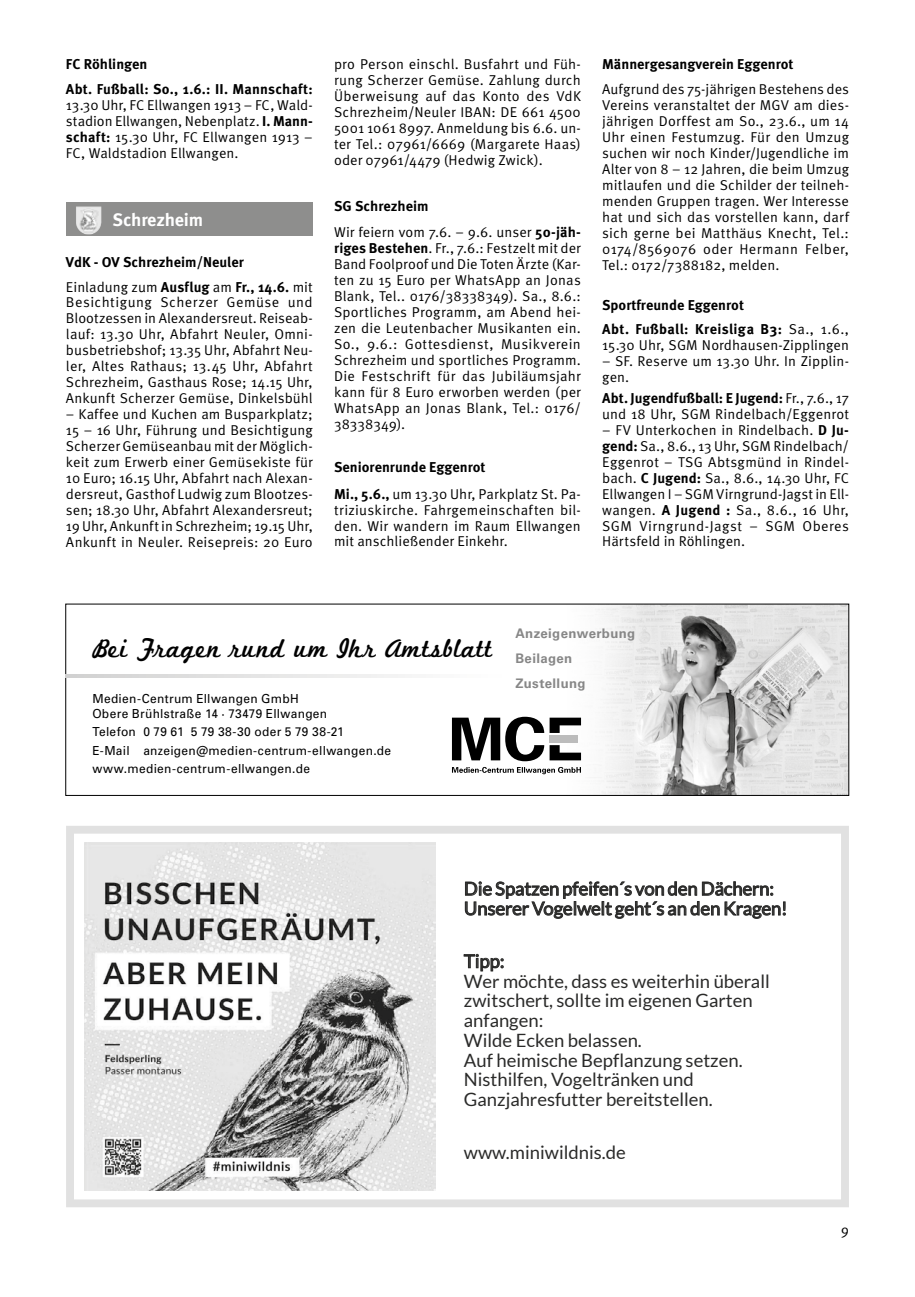
<style>
.page{position:relative;width:915px;height:1297px;background:#fff}
.page>*{position:absolute;margin:0;border:0;box-sizing:border-box;transform-origin:0 0}
.t1{font:27px "Marketing Script";letter-spacing:.035em;color:#000}
.t2{font:18.45px "Lato";color:#2a2a29}
.t3{font:18.3px/19.8px "Lato";color:#2a2a29}
.t4{font:700 18px "Meta OT";letter-spacing:-.01em;color:#fff}
.t5{font:14.25px/15.9px "Meta OT Norm";letter-spacing:.01em;color:#000;text-align:justify}
.t6{font:700 14.25px/24.5px "Meta OT";color:#000}
.t7{font:700 13.2px/24.8px "Univers CE";letter-spacing:.025em;color:#878787}
.t8{font:12.45px/18.1px "Univers";letter-spacing:.025em;color:#000;scale:.96 1}
.s1{font-family:"Meta OT";font-weight:700}
.s2{font-family:"Meta OT Norm";font-weight:400}
</style>
<div class="page">
<div style="left:66px;top:202px;width:246px;height:34px;background:#8e8e8d"></div>
<img style="left:76px;top:206px;width:25px;height:29px">
<div style="left:66px;top:826px;width:782px;height:381px;border:8px solid #e1e1e1"></div>
<img style="left:85px;top:843px;width:350px;height:347px">
<img style="left:560px;top:606px;width:286px;height:188px">
<div style="left:65px;top:604px;width:783px;height:192px;border:1px solid #000"></div>
<svg style="left:452px;top:717px;width:129px;height:44px"></svg>
<div style="left:549px;top:735px;width:29px;height:8px;background:#bcbcbc"></div>
<svg style="left:452px;top:767px;width:128px;height:7px"></svg>
<svg style="left:66px;top:675px;width:339px;height:3px"></svg>
<p class="t6" style="left:66px;top:52px;width:248px">FC Röhlingen<br>Abt. Fußball: So., 1.6.: II. Mannschaft:</p>
<p class="t5" style="left:66px;top:97px;width:248px">13.30 Uhr, FC Ellwangen 1913 – FC, Wald&shy;stadion Ellwangen, Nebenplatz. <span class="s1">I. Mann&shy;schaft:</span> 15.30 Uhr, FC Ellwangen 1913 – FC, Waldstadion Ellwangen.</p>
<p class="t4" style="left:113px;top:208px;width:92px">Schrezheim</p>
<p class="t6" style="left:66px;top:250px;width:179px">VdK - OV Schrezheim/Neuler</p>
<p class="t5" style="left:66px;top:279px;width:248px">Einladung zum <span class="s1">Ausflug</span> am <span class="s1">Fr., 14.6.</span> mit Besichtigung Scherzer Gemüse und Blootzessen in Alexandersreut. Reiseab&shy;lauf: 13.30 Uhr, Abfahrt Neuler, Omni&shy;busbetriebshof; 13.35 Uhr, Abfahrt Neu&shy;ler, Altes Rathaus; 13.45 Uhr, Abfahrt Schrezheim, Gasthaus Rose; 14.15 Uhr, Ankunft Scherzer Gemüse, Dinkelsbühl</p>
<p class="t5" style="left:66px;top:406px;width:248px">– Kaffee und Kuchen am Busparkplatz; 15 – 16 Uhr, Führung und Besichtigung Scherzer Gemüseanbau mit der Möglich&shy;keit zum Erwerb einer Gemüsekiste für 10 Euro; 16.15 Uhr, Abfahrt nach Alexan&shy;dersreut, Gasthof Ludwig zum Blootzes&shy;sen; 18.30 Uhr, Abfahrt Alexandersreut; 19 Uhr, Ankunft in Schrezheim; 19.15 Uhr, Ankunft in Neuler. Reisepreis: 20 Euro</p>
<p class="t5" style="left:334px;top:57px;width:248px">pro Person einschl. Busfahrt und Füh&shy;rung Scherzer Gemüse. Zahlung durch Überweisung auf das Konto des VdK Schrezheim/Neuler IBAN: DE 661 4500<br>5001 1061 8997. Anmeldung bis 6.6. un&shy;ter Tel.: 07961/6669 (Margarete Haas) oder 07961/4479 (Hedwig Zwick).</p>
<p class="t6" style="left:334px;top:194px;width:96px">SG Schrezheim</p>
<p class="t5" style="left:334px;top:224px;width:248px">Wir feiern vom 7.6. – 9.6. unser <span class="s1">50-jäh&shy;riges Bestehen</span>. Fr., 7.6.: Festzelt mit der Band Foolproof und Die Toten Ärzte (Kar&shy;ten zu 15 Euro per WhatsApp an Jonas Blank, Tel.. 0176/38338349). Sa., 8.6.:<br>Sportliches Programm, am Abend hei&shy;zen die Leutenbacher Musikanten ein.<br>So., 9.6.: Gottesdienst, Musikverein Schrezheim und sportliches Programm.<br>Die Festschrift für das Jubiläumsjahr kann für 8 Euro erworben werden (per WhatsApp an Jonas Blank, Tel.: 0176/ 38338349).</p>
<p class="t6" style="left:334px;top:455px;width:153px">Seniorenrunde Eggenrot</p>
<p class="t5" style="left:334px;top:486px;width:248px"><span class="s1">Mi., 5.6.,</span> um 13.30 Uhr, Parkplatz St. Pa&shy;triziuskirche. Fahrgemeinschaften bil&shy;den. Wir wandern im Raum Ellwangen mit anschließender Einkehr.</p>
<p class="t6" style="left:602px;top:52px;width:193px">Männergesangverein Eggenrot</p>
<p class="t5" style="left:602px;top:82px;width:248px">Aufgrund des 75-jährigen Bestehens des Vereins veranstaltet der MGV am dies&shy;jährigen Dorffest am So., 23.6., um 14<br>Uhr einen Festumzug. Für den Umzug suchen wir noch Kinder/Jugendliche im Alter von 8 – 12 Jahren, die beim Umzug mitlaufen und die Schilder der teilneh&shy;menden Gruppen tragen. Wer Interesse hat und sich das vorstellen kann, darf sich gerne bei Matthäus Knecht, Tel.:<br>0174/8569076 oder Hermann Felber, Tel.: 0172/7388182, melden.</p>
<p class="t6" style="left:602px;top:292px;width:248px;line-height:24.9px">Sportfreunde Eggenrot<br>Abt. Fußball: Kreisliga B3: <span class="s2">Sa., 1.6.,</span></p>
<p class="t5" style="left:602px;top:338px;width:248px">15.30 Uhr, SGM Nordhausen-Zipplingen</p>
<p class="t5" style="left:602px;top:354px;width:248px">– SF. Reserve um 13.30 Uhr. In Zipplin&shy;gen.</p>
<p class="t6" style="left:602px;top:386px;width:248px">Abt. Jugendfußball: E Jugend: <span class="s2">Fr., 7.6., 17</span></p>
<p class="t5" style="left:602px;top:406px;width:248px">und 18 Uhr, SGM Rindelbach/Eggenrot</p>
<p class="t5" style="left:602px;top:422px;width:248px">– FV Unterkochen in Rindelbach. <span class="s1">D Ju&shy;gend:</span> Sa., 8.6., 13 Uhr, SGM Rindelbach/ Eggenrot – TSG Abtsgmünd in Rindel&shy;bach. <span class="s1">C Jugend:</span> Sa., 8.6., 14.30 Uhr, FC Ellwangen I – SGM Virngrund-Jagst in Ell&shy;wangen. <span class="s1">A Jugend :</span> Sa., 8.6., 16 Uhr, SGM Virngrund-Jagst – SGM Oberes Härtsfeld in Röhlingen.</p>
<h1 class="t1" style="left:92px;top:632px;width:401px">Bei Fragen rund um Ihr Amtsblatt</h1>
<p class="t7" style="left:515px;top:622px;width:121px">Anzeigenwerbung<br>Beilagen<br>Zustellung</p>
<p class="t8" style="left:92px;top:691px;width:246px;line-height:15px">Medien-Centrum Ellwangen GmbH<br>Obere Brühlstraße 14 · 73479 Ellwangen</p>
<p class="t8" style="left:92px;top:723px;width:313px">Telefon 0 79 61 5 79 38-30 oder 5 79 38-21<br>E-Mail anzeigen@medien-centrum-ellwangen.de www.medien-centrum-ellwangen.de</p>
<p class="t3" style="left:464px;top:879px;width:325px">Die Spatzen pfeifen´s von den Dächern:<br>Unserer Vogelwelt geht´s an den Kragen!</p>
<p class="t2" style="left:464px;top:951px;width:42px">Tipp:</p>
<p class="t3" style="left:464px;top:971px;width:307px">Wer möchte, dass es weiterhin überall zwitschert, sollte im eigenen Garten anfangen:<br>Wilde Ecken belassen.<br>Auf heimische Bepflanzung setzen.<br>Nisthilfen, Vogeltränken und<br>Ganzjahresfutter bereitstellen.</p>
<p class="t3" style="left:464px;top:1142px;width:163px">www.miniwildnis.de</p>
<p class="t5" style="left:840px;top:1225px;width:10px">9</p>
</div>
